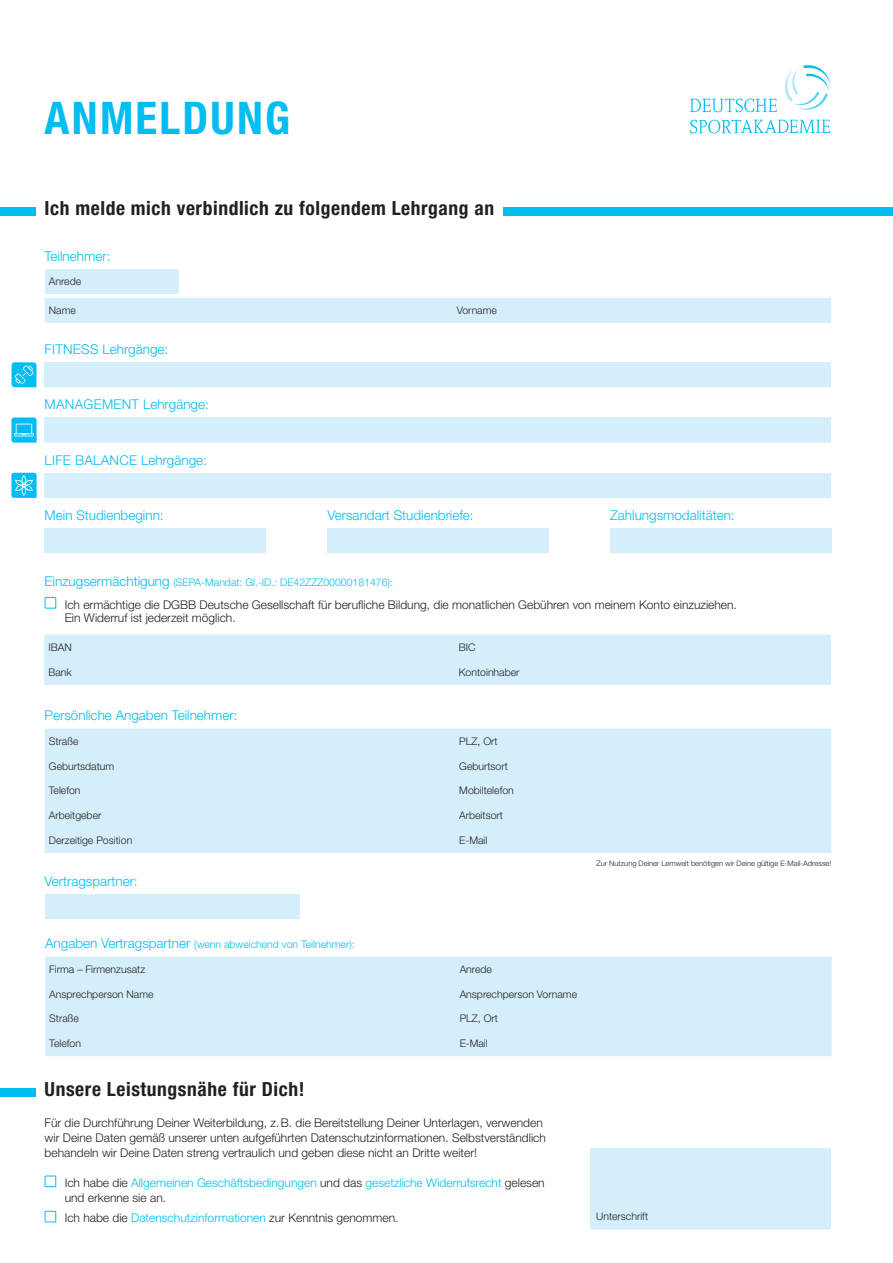
<style>
.page{position:relative;width:893px;height:1263px;background:#fff}
.page>*{position:absolute;margin:0;border:0;box-sizing:border-box;transform-origin:0 0}
.t1{font:700 condensed 45px "Helvetica Neue LT Pro";letter-spacing:.05em;color:#01bdf2}
.t2{font:700 condensed 19.5px "Helvetica Neue LT Pro";letter-spacing:.03em;color:#231f20}
.t3{font:300 13.5px "Helvetica Neue LT Std";color:#01bdf2}
.t4{font:300 13.5px "Helvetica Neue LT Std";letter-spacing:.02em;color:#01bdf2}
.t5{font:300 12px/15px "Helvetica Neue LT Std";color:#231f20}
.t6{font:300 12px/15px "Helvetica Neue LT Std";color:#01bdf2}
.t7{font:300 10.5px "Helvetica Neue LT Std";color:#231f20}
.t8{font:300 10.5px "Helvetica Neue LT Std";color:#01bdf2}
.t9{font:300 7.5px "Helvetica Neue LT Std";color:#231f20}
.s1{font-size:13.5px}
.s2{color:#231f20}
.s3{color:#01bdf2}
</style>
<div class="page">
<svg style="left:690px;top:98px;width:87px;height:14px"></svg>
<svg style="left:690px;top:120px;width:140px;height:13px"></svg>
<svg style="left:785px;top:65px;width:45px;height:45px"></svg>
<div style="left:45px;top:894px;width:254px;height:24px;background:#d4effb"></div>
<hr style="left:45px;top:918px;width:254px;height:1px;background:#d4effb">
<div style="left:45px;top:298px;width:786px;height:24px;background:#d4effb"></div>
<hr style="left:45px;top:322px;width:199px;height:1px;background:#d4effb">
<hr style="left:244px;top:322px;width:191px;height:1px;background:#d4effb">
<hr style="left:435px;top:322px;width:200px;height:1px;background:#d4effb">
<hr style="left:635px;top:322px;width:196px;height:1px;background:#d4effb">
<div style="left:45px;top:730px;width:786px;height:122px;background:#d4effb"></div>
<hr style="left:45px;top:729px;width:159px;height:1px;background:#d4effb">
<hr style="left:204px;top:729px;width:234px;height:1px;background:#d4effb">
<hr style="left:438px;top:729px;width:159px;height:1px;background:#d4effb">
<hr style="left:597px;top:729px;width:234px;height:1px;background:#d4effb">
<hr style="left:45px;top:753px;width:159px;height:1px;background:#d4effb">
<hr style="left:204px;top:753px;width:234px;height:1px;background:#d4effb">
<hr style="left:438px;top:753px;width:159px;height:1px;background:#d4effb">
<hr style="left:597px;top:753px;width:234px;height:1px;background:#d4effb">
<hr style="left:45px;top:778px;width:159px;height:1px;background:#d4effb">
<hr style="left:204px;top:778px;width:234px;height:1px;background:#d4effb">
<hr style="left:438px;top:778px;width:159px;height:1px;background:#d4effb">
<hr style="left:597px;top:778px;width:234px;height:1px;background:#d4effb">
<hr style="left:45px;top:803px;width:159px;height:1px;background:#d4effb">
<hr style="left:204px;top:803px;width:234px;height:1px;background:#d4effb">
<hr style="left:438px;top:803px;width:159px;height:1px;background:#d4effb">
<hr style="left:597px;top:803px;width:234px;height:1px;background:#d4effb">
<hr style="left:45px;top:827px;width:159px;height:1px;background:#d4effb">
<hr style="left:204px;top:827px;width:234px;height:1px;background:#d4effb">
<hr style="left:438px;top:827px;width:159px;height:1px;background:#d4effb">
<hr style="left:597px;top:827px;width:234px;height:1px;background:#d4effb">
<hr style="left:45px;top:852px;width:159px;height:1px;background:#d4effb">
<hr style="left:204px;top:852px;width:234px;height:1px;background:#d4effb">
<hr style="left:438px;top:852px;width:159px;height:1px;background:#d4effb">
<hr style="left:597px;top:852px;width:234px;height:1px;background:#d4effb">
<div style="left:610px;top:528px;width:221px;height:25px;background:#d4effb"></div>
<div style="left:45px;top:269px;width:134px;height:24px;background:#d4effb"></div>
<hr style="left:45px;top:293px;width:134px;height:1px;background:#d4effb">
<div style="left:328px;top:528px;width:221px;height:25px;background:#d4effb"></div>
<div style="left:45px;top:528px;width:221px;height:25px;background:#d4effb"></div>
<div style="left:45px;top:362px;width:786px;height:25px;background:#d4effb"></div>
<div style="left:45px;top:957px;width:787px;height:98px;background:#d4effb"></div>
<hr style="left:45px;top:956px;width:160px;height:1px;background:#d4effb">
<hr style="left:205px;top:956px;width:233px;height:1px;background:#d4effb">
<hr style="left:438px;top:956px;width:173px;height:1px;background:#d4effb">
<hr style="left:611px;top:956px;width:221px;height:1px;background:#d4effb">
<hr style="left:45px;top:981px;width:160px;height:1px;background:#d4effb">
<hr style="left:205px;top:981px;width:233px;height:1px;background:#d4effb">
<hr style="left:438px;top:981px;width:173px;height:1px;background:#d4effb">
<hr style="left:611px;top:981px;width:221px;height:1px;background:#d4effb">
<hr style="left:45px;top:1006px;width:160px;height:1px;background:#d4effb">
<hr style="left:205px;top:1006px;width:233px;height:1px;background:#d4effb">
<hr style="left:438px;top:1006px;width:173px;height:1px;background:#d4effb">
<hr style="left:611px;top:1006px;width:221px;height:1px;background:#d4effb">
<hr style="left:45px;top:1030px;width:160px;height:1px;background:#d4effb">
<hr style="left:205px;top:1030px;width:233px;height:1px;background:#d4effb">
<hr style="left:438px;top:1030px;width:173px;height:1px;background:#d4effb">
<hr style="left:611px;top:1030px;width:221px;height:1px;background:#d4effb">
<hr style="left:45px;top:1055px;width:160px;height:1px;background:#d4effb">
<hr style="left:205px;top:1055px;width:233px;height:1px;background:#d4effb">
<hr style="left:438px;top:1055px;width:173px;height:1px;background:#d4effb">
<hr style="left:611px;top:1055px;width:221px;height:1px;background:#d4effb">
<div style="left:44px;top:636px;width:787px;height:48px;background:#d4effb"></div>
<hr style="left:44px;top:635px;width:160px;height:1px;background:#d4effb">
<hr style="left:204px;top:635px;width:234px;height:1px;background:#d4effb">
<hr style="left:438px;top:635px;width:159px;height:1px;background:#d4effb">
<hr style="left:597px;top:635px;width:234px;height:1px;background:#d4effb">
<hr style="left:44px;top:659px;width:160px;height:1px;background:#d4effb">
<hr style="left:204px;top:659px;width:234px;height:1px;background:#d4effb">
<hr style="left:438px;top:659px;width:159px;height:1px;background:#d4effb">
<hr style="left:597px;top:659px;width:234px;height:1px;background:#d4effb">
<hr style="left:44px;top:684px;width:160px;height:1px;background:#d4effb">
<hr style="left:204px;top:684px;width:234px;height:1px;background:#d4effb">
<hr style="left:438px;top:684px;width:159px;height:1px;background:#d4effb">
<hr style="left:597px;top:684px;width:234px;height:1px;background:#d4effb">
<div style="left:590px;top:1148px;width:241px;height:81px;background:#d4effb"></div>
<div style="left:45px;top:417px;width:786px;height:25px;background:#d4effb"></div>
<hr style="left:45px;top:442px;width:786px;height:1px;background:#d4effb">
<div style="left:45px;top:473px;width:786px;height:24px;background:#d4effb"></div>
<hr style="left:45px;top:497px;width:786px;height:1px;background:#d4effb">
<div style="left:504px;top:207px;width:389px;height:8px;background:#01bdf2"></div>
<div style="left:0;top:207px;width:36px;height:8px;background:#01bdf2"></div>
<div style="left:0;top:1088px;width:36px;height:8px;background:#01bdf2"></div>
<svg style="left:11px;top:362px;width:26px;height:25px"></svg>
<svg style="left:11px;top:417px;width:26px;height:26px"></svg>
<svg style="left:11px;top:473px;width:26px;height:25px"></svg>
<svg style="left:44px;top:597px;width:13px;height:12px"></svg>
<svg style="left:44px;top:1175px;width:13px;height:12px"></svg>
<svg style="left:44px;top:1210px;width:13px;height:13px"></svg>
<h1 class="t1" style="left:45px;top:90px;width:247px">ANMELDUNG</h1>
<h2 class="t2" style="left:45px;top:197px;width:451px">Ich melde mich verbindlich zu folgendem Lehrgang an</h2>
<p class="t3" style="left:45px;top:248px;width:67px">Teilnehmer:</p>
<p class="t7" style="left:49px;top:275px;width:34px">Anrede</p>
<p class="t7" style="left:49px;top:304px;width:29px">Name</p>
<p class="t7" style="left:457px;top:304px;width:42px">Vorname</p>
<p class="t3" style="left:45px;top:341px;width:125px">FITNESS Lehrgänge:</p>
<p class="t4" style="left:45px;top:396px;width:166px">MANAGEMENT Lehrgänge:</p>
<p class="t4" style="left:45px;top:452px;width:164px">LIFE BALANCE Lehrgänge:</p>
<p class="t3" style="left:45px;top:507px;width:121px">Mein Studienbeginn:</p>
<p class="t3" style="left:328px;top:507px;width:148px">Versandart Studienbriefe:</p>
<p class="t3" style="left:610px;top:507px;width:126px">Zahlungsmodalitäten:</p>
<p class="t8" style="left:45px;top:576px;width:350px"><span class="s1">Einzugsermächtigung</span> (SEPA-Mandat: Gl.-ID.: DE42ZZZ00000181476):</p>
<p class="t5" style="left:65px;top:597px;width:674px;line-height:13.5px">Ich ermächtige die DGBB Deutsche Gesellschaft für berufliche Bildung, die monatlichen Gebühren von meinem Konto einzuziehen.<br>Ein Widerruf ist jederzeit möglich.</p>
<p class="t7" style="left:48px;top:641px;width:25px">IBAN</p>
<p class="t7" style="left:459px;top:641px;width:18px">BIC</p>
<p class="t7" style="left:48px;top:666px;width:25px">Bank</p>
<p class="t7" style="left:459px;top:666px;width:62px">Kontoinhaber</p>
<p class="t3" style="left:45px;top:707px;width:194px">Persönliche Angaben Teilnehmer:</p>
<p class="t7" style="left:49px;top:735px;width:31px">Straße</p>
<p class="t7" style="left:459px;top:735px;width:40px">PLZ, Ort</p>
<p class="t7" style="left:49px;top:760px;width:67px">Geburtsdatum</p>
<p class="t7" style="left:459px;top:760px;width:50px">Geburtsort</p>
<p class="t7" style="left:49px;top:784px;width:33px">Telefon</p>
<p class="t7" style="left:459px;top:784px;width:56px">Mobiltelefon</p>
<p class="t7" style="left:49px;top:809px;width:54px">Arbeitgeber</p>
<p class="t7" style="left:459px;top:809px;width:45px">Arbeitsort</p>
<p class="t7" style="left:49px;top:834px;width:85px">Derzeitige Position</p>
<p class="t7" style="left:459px;top:834px;width:30px">E-Mail</p>
<p class="t3" style="left:45px;top:873px;width:95px">Vertragspartner:</p>
<p class="t9" style="left:596px;top:859px;width:236px">Zur Nutzung Deiner Lernwelt benötigen wir Deine gültige E-Mail-Adresse!</p>
<p class="t8" style="left:45px;top:938px;width:311px"><span class="s1">Angaben Vertragspartner</span> (wenn abweichend von Teilnehmer):</p>
<p class="t7" style="left:49px;top:963px;width:97px">Firma – Firmenzusatz</p>
<p class="t7" style="left:460px;top:963px;width:34px">Anrede</p>
<p class="t7" style="left:49px;top:987px;width:106px">Ansprechperson Name</p>
<p class="t7" style="left:460px;top:987px;width:119px">Ansprechperson Vorname</p>
<p class="t7" style="left:49px;top:1012px;width:31px">Straße</p>
<p class="t7" style="left:460px;top:1012px;width:40px">PLZ, Ort</p>
<p class="t7" style="left:49px;top:1037px;width:33px">Telefon</p>
<p class="t7" style="left:460px;top:1037px;width:30px">E-Mail</p>
<h2 class="t2" style="left:45px;top:1078px;width:261px">Unsere Leistungsnähe für Dich!</h2>
<p class="t5" style="left:45px;top:1115px;width:503px">Für die Durchführung Deiner Weiterbildung, z.B. die Bereitstellung Deiner Unterlagen, verwenden wir Deine Daten gemäß unserer unten aufgeführten Datenschutzinformationen. Selbstverständlich behandeln wir Deine Daten streng vertraulich und geben diese nicht an Dritte weiter!</p>
<p class="t6" style="left:65px;top:1174px;width:481px"><span class="s2">Ich habe die</span> Allgemeinen Geschäftsbedingungen <span class="s2">und das</span> gesetzliche Widerrufsrecht <span class="s2">gelesen und erkenne sie an.</span></p>
<p class="t5" style="left:65px;top:1210px;width:335px">Ich habe die <span class="s3">Datenschutzinformationen</span> zur Kenntnis genommen.</p>
<p class="t7" style="left:596px;top:1210px;width:53px">Unterschrift</p>
</div>
